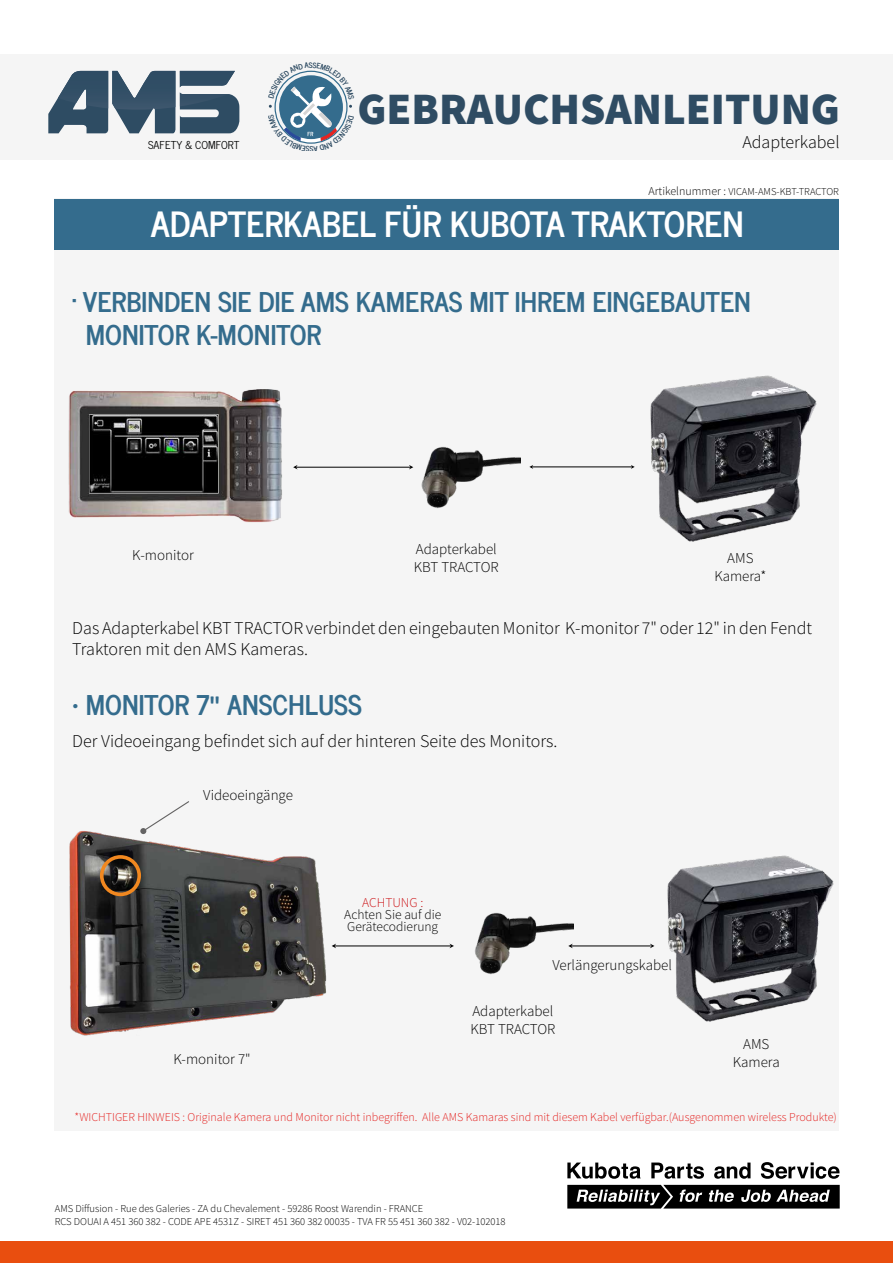
<style>
.page{position:relative;width:893px;height:1263px;background:#fff}
.page>*{position:absolute;margin:0;border:0;box-sizing:border-box;transform-origin:0 0}
.t1{font:900 45px "Mada";color:#2f4c63}
.t2{font:700 34.5px "News Cycle";color:#fff}
.t3{font:700 27px/32.4px "News Cycle";color:#346c8d}
.t4{font:300 18px/21.6px "Mada";color:#000}
.t5{font:300 15px/18px "Mada";color:#000}
.t6{font:300 13.5px/12px "Mada";color:#000}
.t7{font:300 13.5px "Mada";color:#cd171a}
.t8{font:300 12px "Mada";color:#e52321}
.t9{font:10.8px "News Cycle";color:#010202}
.t10{font:300 10.5px/12.6px "Mada";color:#000}
.s1{font-size:12px}
.s2{font-family:"Calibri"}
</style>
<div class="page">
<div style="left:0;top:1241px;width:893px;height:22px;background:#e94e0f"></div>
<div style="left:0;top:54px;width:893px;height:106px;background:#f5f5f5"></div>
<svg style="left:48px;top:71px;width:191px;height:62px"></svg>
<img style="left:58px;top:71px;width:50px;height:37px">
<div style="left:55px;top:199px;width:784px;height:932px;background:#f5f5f5"></div>
<img style="left:69px;top:831px;width:279px;height:205px">
<div style="left:55px;top:199px;width:784px;height:51px;background:#346c8d"></div>
<img style="left:654px;top:855px;width:180px;height:167px">
<img style="left:475px;top:912px;width:99px;height:63px">
<svg style="left:100px;top:855px;width:41px;height:41px;background:#64492e"></svg>
<img style="left:395px;top:446px;width:125px;height:63px">
<img style="left:68px;top:389px;width:214px;height:134px">
<img style="left:650px;top:375px;width:167px;height:167px">
<svg style="left:140px;top:801px;width:50px;height:33px"></svg>
<hr style="left:295px;top:467px;width:116px;height:1px;background:#000">
<svg style="left:293px;top:465px;width:5px;height:4px"></svg>
<svg style="left:409px;top:465px;width:4px;height:4px"></svg>
<hr style="left:334px;top:946px;width:117px;height:1px;background:#000">
<svg style="left:332px;top:943px;width:4px;height:5px"></svg>
<svg style="left:449px;top:943px;width:5px;height:5px"></svg>
<hr style="left:571px;top:946px;width:80px;height:1px;background:#000">
<svg style="left:568px;top:943px;width:5px;height:5px"></svg>
<svg style="left:650px;top:943px;width:4px;height:5px"></svg>
<hr style="left:531px;top:467px;width:101px;height:1px;background:#000">
<svg style="left:529px;top:465px;width:4px;height:4px"></svg>
<svg style="left:631px;top:465px;width:4px;height:4px"></svg>
<svg style="left:567px;top:1185px;width:273px;height:23px;background:#323232"></svg>
<svg style="left:567px;top:1162px;width:74px;height:17px"></svg>
<svg style="left:651px;top:1162px;width:53px;height:17px"></svg>
<svg style="left:714px;top:1162px;width:36px;height:17px"></svg>
<svg style="left:761px;top:1162px;width:78px;height:17px"></svg>
<svg style="left:268px;top:70px;width:84px;height:74px"></svg>
<p class="t9" style="left:148px;top:135px;width:93px">SAFETY &amp; COMFORT</p>
<h1 class="t1" style="left:357px;top:82px;width:484px">GEBRAUCHSANLEITUNG</h1>
<h3 class="t4" style="left:742px;top:132px;width:99px">Adapterkabel</h3>
<p class="t10" style="left:648px;top:185px;width:192px"><span class="s1">Artikelnummer :</span> VICAM-AMS-KBT-TRACTOR</p>
<h2 class="t2" style="left:151px;top:193px;width:595px">ADAPTERKABEL FÜR KUBOTA TRAKTOREN</h2>
<h3 class="t3" style="left:86px;top:284px;width:667px;text-indent:-14px">· VERBINDEN SIE DIE AMS KAMERAS MIT IHREM EINGEBAUTEN<br>MONITOR K-MONITOR</h3>
<h3 class="t5" style="left:132px;top:547px;width:63px">K-monitor</h3>
<h3 class="t5" style="left:414px;top:540px;width:86px">Adapterkabel<br>KBT TRACTOR</h3>
<h3 class="t5" style="left:714px;top:550px;width:53px;text-align:center">AMS<br>Kamera*</h3>
<h3 class="t4" style="left:72px;top:618px;width:741px">Das Adapterkabel KBT TRACTOR verbindet den eingebauten Monitor K-monitor 7" oder 12" in den Fendt<br>Traktoren mit den AMS Kameras.</h3>
<h3 class="t3" style="left:72px;top:686px;width:291px">• MONITOR 7<span class="s2">"</span> ANSCHLUSS</h3>
<h3 class="t4" style="left:72px;top:731px;width:487px">Der Videoeingang befindet sich auf der hinteren Seite des Monitors.</h3>
<h3 class="t5" style="left:203px;top:787px;width:91px">Videoeingänge</h3>
<p class="t7" style="left:362px;top:896px;width:63px">ACHTUNG :</p>
<p class="t6" style="left:344px;top:909px;width:99px">Achten Sie auf die<br>Gerätecodierung</p>
<h3 class="t5" style="left:552px;top:956px;width:121px">Verlängerungskabel</h3>
<h3 class="t5" style="left:470px;top:1003px;width:86px">Adapterkabel<br>KBT TRACTOR</h3>
<h3 class="t5" style="left:743px;top:1036px;width:28px">AMS</h3>
<h3 class="t5" style="left:173px;top:1050px;width:79px">K-monitor 7"</h3>
<h3 class="t5" style="left:733px;top:1054px;width:48px">Kamera</h3>
<p class="t8" style="left:75px;top:1110px;width:764px">*WICHTIGER HINWEIS : Originale Kamera und Monitor nicht inbegriffen. Alle AMS Kamaras sind mit diesem Kabel verfügbar.(Ausgenommen wireless Produkte)</p>
<p class="t10" style="left:55px;top:1203px;width:452px">AMS Diffusion - Rue des Galeries - ZA du Chevalement - 59286 Roost Warendin - FRANCE<br>RCS DOUAI A 451 360 382 - CODE APE 4531Z - SIRET 451 360 382 00035 - TVA FR 55 451 360 382 - V02-102018</p>
</div>
